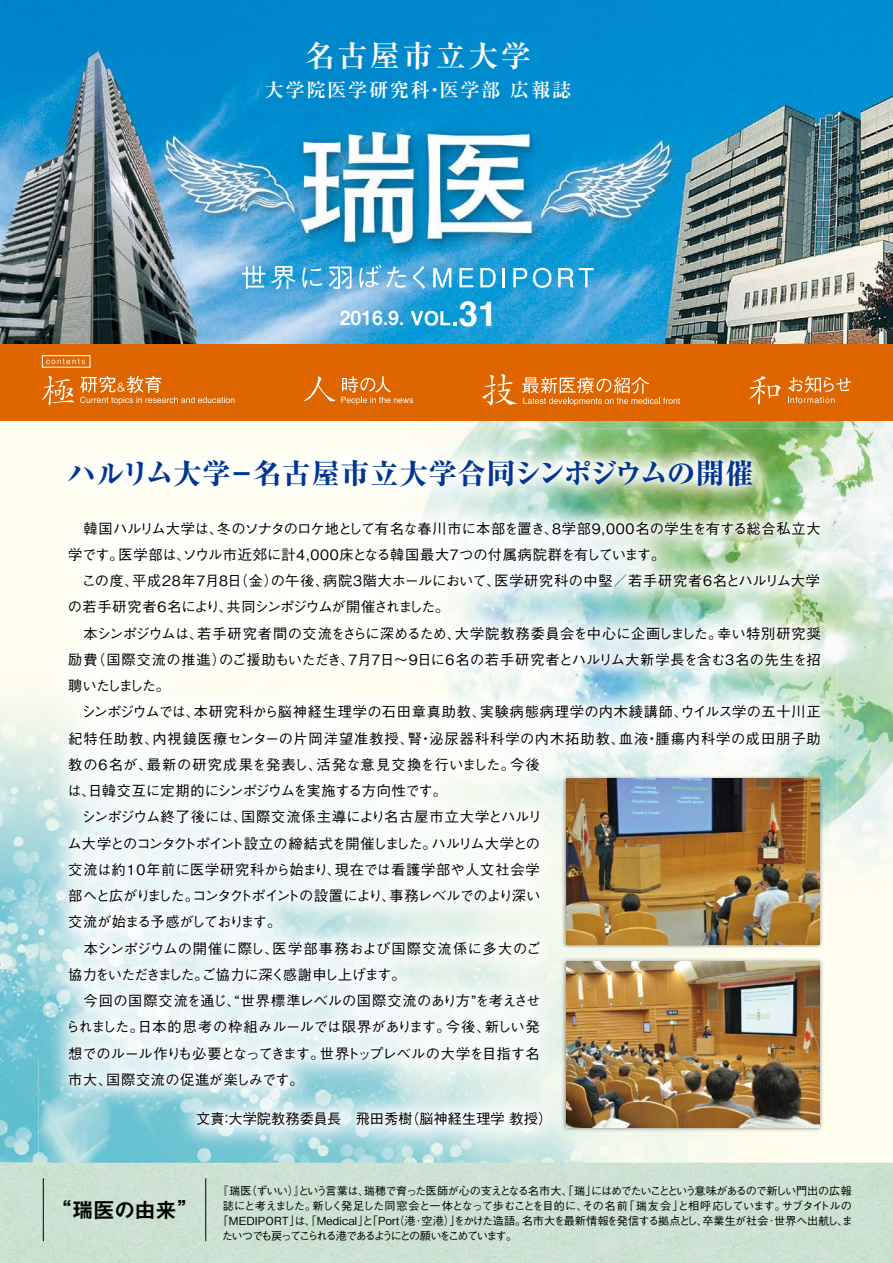
<style>
.page{position:relative;width:893px;height:1263px;background:#fff}
.page>*{position:absolute;margin:0;border:0;box-sizing:border-box;transform-origin:0 0}
.t1{font:700 34.5px "Helvetica";color:#fff}
.t2{font:700 30px "Ryumin Pro";letter-spacing:.09em;color:#fff}
.t3{font:800 28.5px "Ryumin Pr 6";letter-spacing:.01em;color:#013692}
.t4{font:21.3px "Midashi Go Pro MB31";letter-spacing:-.02em;color:#000}
.t5{font:19.5px "Midashi Go Pro MB31";color:#fff}
.t6{font:700 19.2px "Ryumin Pro";letter-spacing:.09em;color:#fff}
.t7{font:500 14.25px/26.2px "Gothic BBB Pr 6";color:#000}
.t8{font:500 11.1px "Gothic BBB Pro";letter-spacing:-.075em;color:#000}
.t9{font:500 11.1px "Gothic BBB Pro";letter-spacing:.005em;color:#000}
.t10{font:500 11.1px "Gothic BBB Pro";letter-spacing:-.165em;color:#000}
</style>
<div class="page">
<div style="left:0;top:421px;width:893px;height:742px;background:#fffeee"></div>
<img style="left:0;top:0;width:893px;height:344px">
<img style="left:470px;top:421px;width:423px;height:52px">
<img style="left:851px;top:473px;width:42px;height:391px">
<img style="left:0;top:704px;width:38px;height:353px">
<img style="left:0;top:1057px;width:52px;height:106px">
<img style="left:52px;top:1157px;width:785px;height:6px">
<svg style="left:242px;top:266px;width:23px;height:23px"></svg>
<svg style="left:271px;top:266px;width:25px;height:23px"></svg>
<svg style="left:302px;top:267px;width:20px;height:20px"></svg>
<svg style="left:329px;top:266px;width:23px;height:23px"></svg>
<svg style="left:359px;top:265px;width:47px;height:23px"></svg>
<svg style="left:413px;top:266px;width:12px;height:23px"></svg>
<svg style="left:433px;top:268px;width:18px;height:19px"></svg>
<svg style="left:459px;top:268px;width:14px;height:19px"></svg>
<svg style="left:480px;top:268px;width:16px;height:19px"></svg>
<svg style="left:502px;top:268px;width:2px;height:19px"></svg>
<svg style="left:513px;top:268px;width:39px;height:20px"></svg>
<svg style="left:558px;top:268px;width:36px;height:19px"></svg>
<svg style="left:411px;top:311px;width:46px;height:15px"></svg>
<div style="left:0;top:1163px;width:893px;height:100px;background:#cce2d3"></div>
<div style="left:0;top:344px;width:893px;height:77px;background:#de6500"></div>
<div style="left:42px;top:355px;width:48px;height:12px;border:1px solid #fff"></div>
<svg style="left:46px;top:359px;width:39px;height:5px"></svg>
<svg style="left:42px;top:376px;width:32px;height:29px"></svg>
<svg style="left:80px;top:376px;width:154px;height:29px"></svg>
<svg style="left:304px;top:376px;width:31px;height:26px"></svg>
<svg style="left:341px;top:376px;width:72px;height:29px"></svg>
<svg style="left:482px;top:374px;width:198px;height:32px"></svg>
<svg style="left:749px;top:376px;width:32px;height:29px"></svg>
<svg style="left:788px;top:376px;width:63px;height:27px"></svg>
<img style="left:452px;top:429px;width:399px;height:51px">
<img style="left:38px;top:712px;width:23px;height:340px">
<img style="left:828px;top:480px;width:23px;height:375px">
<img style="left:38px;top:1052px;width:53px;height:105px">
<img style="left:91px;top:1135px;width:599px;height:22px">
<img style="left:828px;top:635px;width:9px;height:220px">
<img style="left:69px;top:452px;width:759px;height:183px">
<img style="left:61px;top:635px;width:345px;height:450px">
<img style="left:406px;top:946px;width:148px;height:139px">
<img style="left:61px;top:1085px;width:493px;height:50px">
<img style="left:372px;top:635px;width:304px;height:156px">
<img style="left:676px;top:635px;width:152px;height:131px">
<img style="left:372px;top:791px;width:182px;height:155px">
<img style="left:828px;top:766px;width:4px;height:89px">
<img style="left:554px;top:766px;width:274px;height:186px">
<img style="left:566px;top:779px;width:253px;height:165px">
<img style="left:554px;top:1135px;width:138px;height:3px">
<img style="left:554px;top:952px;width:269px;height:183px">
<img style="left:566px;top:962px;width:253px;height:165px">
<hr style="left:205px;top:1178px;width:1px;height:63px;background:#000">
<hr style="left:43px;top:1178px;width:1px;height:63px;background:#000">
<h2 class="t2" style="left:305px;top:32px;width:227px">名古屋市立大学</h2>
<h3 class="t6" style="left:265px;top:75px;width:308px">大学院医学研究科・医学部 広報誌</h3>
<h3 class="t5" style="left:340px;top:302px;width:66px">2016.9.</h3>
<h1 class="t1" style="left:459px;top:286px;width:40px">31</h1>
<h3 class="t3" style="left:68px;top:451px;width:687px">ハルリム大学－名古屋市立大学合同シンポジウムの開催</h3>
<p class="t7" style="left:66px;top:514px;width:756px">　韓国ハルリム大学は、冬のソナタのロケ地として有名な春川市に本部を置き、８学部9,000名の学生を有する総合私立大学です。医学部は、ソウル市近郊に計4,000床となる韓国最大７つの付属病院群を有しています。<br>　この度、平成２８年７月８日（金）の午後、病院３階大ホールにおいて、医学研究科の中堅／若手研究者６名とハルリム大学の若手研究者６名により、共同シンポジウムが開催されました。<br>　本シンポジウムは、若手研究者間の交流をさらに深めるため、大学院教務委員会を中心に企画しました。幸い特別研究奨励費（国際交流の推進）のご援助もいただき、7月7日～9日に６名の若手研究者とハルリム大新学長を含む３名の先生を招聘いたしました。<br>　シンポジウムでは、本研究科から脳神経生理学の石田章真助教、実験病態病理学の内木綾講師、ウイルス学の五十川正紀特任助教、内視鏡医療センターの片岡洋望准教授、腎・泌尿器科科学の内木拓助教、血液・腫瘍内科学の成田朋子助教の６名が、最新の研究成果を発表し、活発な意見交換を行いました。今後<br>は、日韓交互に定期的にシンポジウムを実施する方向性です。<br>　シンポジウム終了後には、国際交流係主導により名古屋市立大学とハルリ<br>ム大学とのコンタクトポイント設立の締結式を開催しました。ハルリム大学との<br>交流は約10年前に医学研究科から始まり、現在では看護学部や人文社会学<br>部へと広がりました。コンタクトポイントの設置により、事務レベルでのより深い<br>交流が始まる予感がしております。<br>　本シンポジウムの開催に際し、医学部事務および国際交流係に多大のご<br>協力をいただきました。ご協力に深く感謝申し上げます。<br>　今回の国際交流を通じ、“世界標準レベルの国際交流のあり方”を考えさせ<br>られました。日本的思考の枠組みルールでは限界があります。今後、新しい発<br>想でのルール作りも必要となってきます。世界トップレベルの大学を目指す名<br>市大、国際交流の促進が楽しみです。</p>
<p class="t7" style="left:196px;top:1105px;width:358px">文責：大学院教務委員長　飛田秀樹（脳神経生理学 教授）</p>
<h3 class="t4" style="left:51px;top:1193px;width:150px">“瑞医の由来”</h3>
<p class="t8" style="left:217px;top:1181px;width:636px">『瑞医（ずいい）』という言葉は、瑞穂で育った医師が心の支えとなる名市大、「瑞」にはめでたいことという意味があるので新しい門出の広報</p>
<p class="t8" style="left:223px;top:1196px;width:631px">誌にと考えました。新しく発足した同窓会と一体となって歩むことを目的に、その名前「瑞友会」と相呼応しています。サブタイトルの</p>
<p class="t9" style="left:217px;top:1211px;width:637px">「MEDIPORT」は、「Medical」と「Port（港･空港）」をかけた造語。名市大を最新情報を発信する拠点とし、卒業生が社会･世界へ出航し、ま</p>
<p class="t10" style="left:222px;top:1226px;width:297px">たいつでも戻ってこられる港であるようにとの願いをこめています。</p>
</div>
